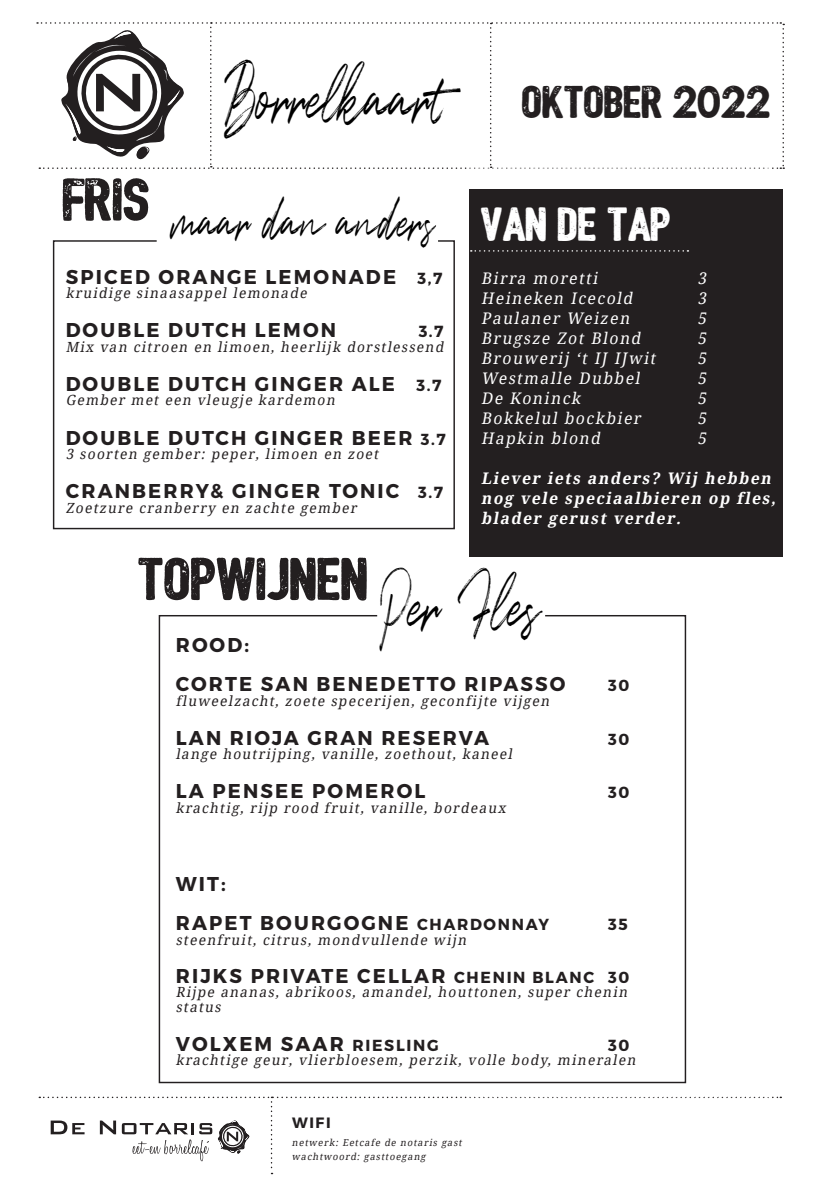
<style>
.page{position:relative;width:840px;height:1191px;background:#fff}
.page>*{position:absolute;margin:0;border:0;box-sizing:border-box;transform-origin:0 0}
.t1{font:82.2px "Quentin";color:#000;scale:.52 1}
.t2{font:64px "Quentin";color:#000;scale:.52 1}
.t3{font:58px "Bushcraft distress";color:#231f20}
.t4{font:46px "Bushcraft distress";color:#fff}
.t5{font:44px "Bushcraft distress";color:#231f20}
.t6{font:700 20px/39px "Montserrat";letter-spacing:.11em;color:#231f20}
.t7{font:italic 16px "Noto Serif";color:#fff}
.t8{font:italic 700 16px/20px "Noto Serif";color:#fff}
.t9{font:700 16px "Montserrat";letter-spacing:.1em;color:#231f20}
.t10{font:700 15px "Montserrat";color:#231f20}
.t11{font:italic 14px/14.4px "Noto Serif";letter-spacing:.1em;color:#231f20}
.t12{font:italic 9.6px/13.6px "Noto Serif";color:#231f20}
.s1{font-size:16px}
.s2{font-family:"Quentin";font-size:82.2px;color:#000}
</style>
<div class="page">
<div style="left:469px;top:189px;width:313px;height:367px;background:#231f20"></div>
<svg style="left:39px;top:1096px;width:741px;height:78px"></svg>
<svg style="left:37px;top:22px;width:746px;height:147px"></svg>
<svg style="left:470px;top:250px;width:218px;height:2px"></svg>
<h1 class="t1" style="left:224px;top:41px;width:428px">Borrelkaart</h1>
<h2 class="t2" style="left:63px;top:177px;width:718px"><sup>FRIS</sup> maar dan anders</h2>
<h3 class="t6" style="left:66px;top:257px;width:378px">SPICED ORANGE LEMONADE <span class="s1">3,7</span></h3>
<p class="t11" style="left:66px;top:285px;width:245px">kruidige sinaasappel lemonade</p>
<h3 class="t6" style="left:66px;top:311px;width:271px">DOUBLE DUTCH LEMON</h3>
<p class="t9" style="left:418px;top:322px;width:26px">3.7</p>
<p class="t11" style="left:66px;top:339px;width:382px">Mix van citroen en limoen, heerlijk dorstlessend</p>
<h3 class="t6" style="left:66px;top:364px;width:377px">DOUBLE DUTCH GINGER ALE <span class="s1">3.7</span></h3>
<p class="t11" style="left:66px;top:393px;width:274px">Gember met een vleugj e kardemon</p>
<h3 class="t6" style="left:66px;top:418px;width:381px">DOUBLE DUTCH GINGER BEER <span class="s1">3.7</span></h3>
<p class="t11" style="left:66px;top:446px;width:317px">3 soorten gember: peper, limoen en zoet</p>
<h3 class="t6" style="left:66px;top:472px;width:378px">CRANBERRY&amp; GINGER TONIC <span class="s1">3.7</span></h3>
<p class="t11" style="left:66px;top:500px;width:295px">Zoetzure cranberry en zachte gember</p>
<h3 class="t5" style="left:522px;top:77px;width:250px">OKTOBER 2022</h3>
<h3 class="t4" style="left:481px;top:198px;width:191px">VAN DE TAP</h3>
<p class="t7" style="left:481px;top:267px;width:121px">Birra moretti</p>
<p class="t7" style="left:697px;top:267px;width:14px">3</p>
<p class="t7" style="left:481px;top:287px;width:156px">Heineken Icecold</p>
<p class="t7" style="left:697px;top:287px;width:14px">3</p>
<p class="t7" style="left:481px;top:307px;width:153px">Paulaner Weizen</p>
<p class="t7" style="left:697px;top:307px;width:14px">5</p>
<p class="t7" style="left:481px;top:327px;width:164px">Brugsze Zot Blond</p>
<p class="t7" style="left:697px;top:327px;width:14px">5</p>
<p class="t7" style="left:481px;top:347px;width:179px">Brouwerij ‘t IJ IJwit</p>
<p class="t7" style="left:697px;top:347px;width:14px">5</p>
<p class="t7" style="left:481px;top:367px;width:163px">Westmalle Dubbel</p>
<p class="t7" style="left:697px;top:367px;width:14px">5</p>
<p class="t7" style="left:481px;top:387px;width:104px">De Koninck</p>
<p class="t7" style="left:697px;top:387px;width:14px">5</p>
<p class="t7" style="left:481px;top:407px;width:164px">Bokkelul bockbier</p>
<p class="t7" style="left:697px;top:407px;width:14px">5</p>
<p class="t7" style="left:481px;top:427px;width:124px">Hapkin blond</p>
<p class="t7" style="left:697px;top:427px;width:14px">5</p>
<p class="t8" style="left:481px;top:468px;width:299px">Liever iets anders? Wij hebben nog vele speciaalbieren op fles, blader gerust verder.</p>
<h3 class="t3" style="left:138px;top:546px;width:403px">TOPWIJNEN <span class="s2">Per Fles</span></h3>
<h3 class="t6" style="left:176px;top:625px;width:391px">ROOD:<br>CORTE SAN BENEDETTO RIPASSO</h3>
<p class="t9" style="left:608px;top:675px;width:23px">30</p>
<p class="t11" style="left:176px;top:693px;width:378px">fluweelzacht, zoete specerij en, geconfijte vijgen</p>
<h3 class="t6" style="left:176px;top:718px;width:314px">LAN RIOJA GRAN RESERVA</h3>
<p class="t9" style="left:608px;top:729px;width:23px">30</p>
<p class="t11" style="left:176px;top:746px;width:341px">lange houtrijping, vanille, zoethout, kaneel</p>
<h3 class="t6" style="left:176px;top:772px;width:251px">LA PENSEE POMEROL</h3>
<p class="t9" style="left:608px;top:782px;width:23px">30</p>
<p class="t11" style="left:176px;top:800px;width:334px">krachtig, rijp rood fruit, vanille, bordeaux</p>
<h3 class="t6" style="left:176px;top:864px;width:374px">WIT:<br>RAPET BOURGOGNE <span class="s1">CHARDONNAY</span></h3>
<p class="t9" style="left:608px;top:914px;width:21px">35</p>
<p class="t11" style="left:176px;top:932px;width:295px">steenfruit, citrus, mondvullende wij n</p>
<h3 class="t6" style="left:176px;top:956px;width:455px">RIJKS PRIVATE CELLAR <span class="s1">CHENIN BLANC 30</span></h3>
<p class="t11" style="left:176px;top:984px;width:456px">Rijpe ananas, abrikoos, amandel, houttonen, super chenin status</p>
<h3 class="t6" style="left:176px;top:1024px;width:264px">VOLXEM SAAR <span class="s1">RIESLING</span></h3>
<p class="t9" style="left:608px;top:1035px;width:23px">30</p>
<p class="t11" style="left:176px;top:1052px;width:464px">krachtige geur, vlierbloesem, perzik, volle body, mineralen</p>
<p class="t10" style="left:292px;top:1113px;width:40px">WIFI</p>
<p class="t12" style="left:292px;top:1135px;width:173px">netwerk: Eetcafe de notaris gast wachtwoord: gasttoegang</p>
</div>
